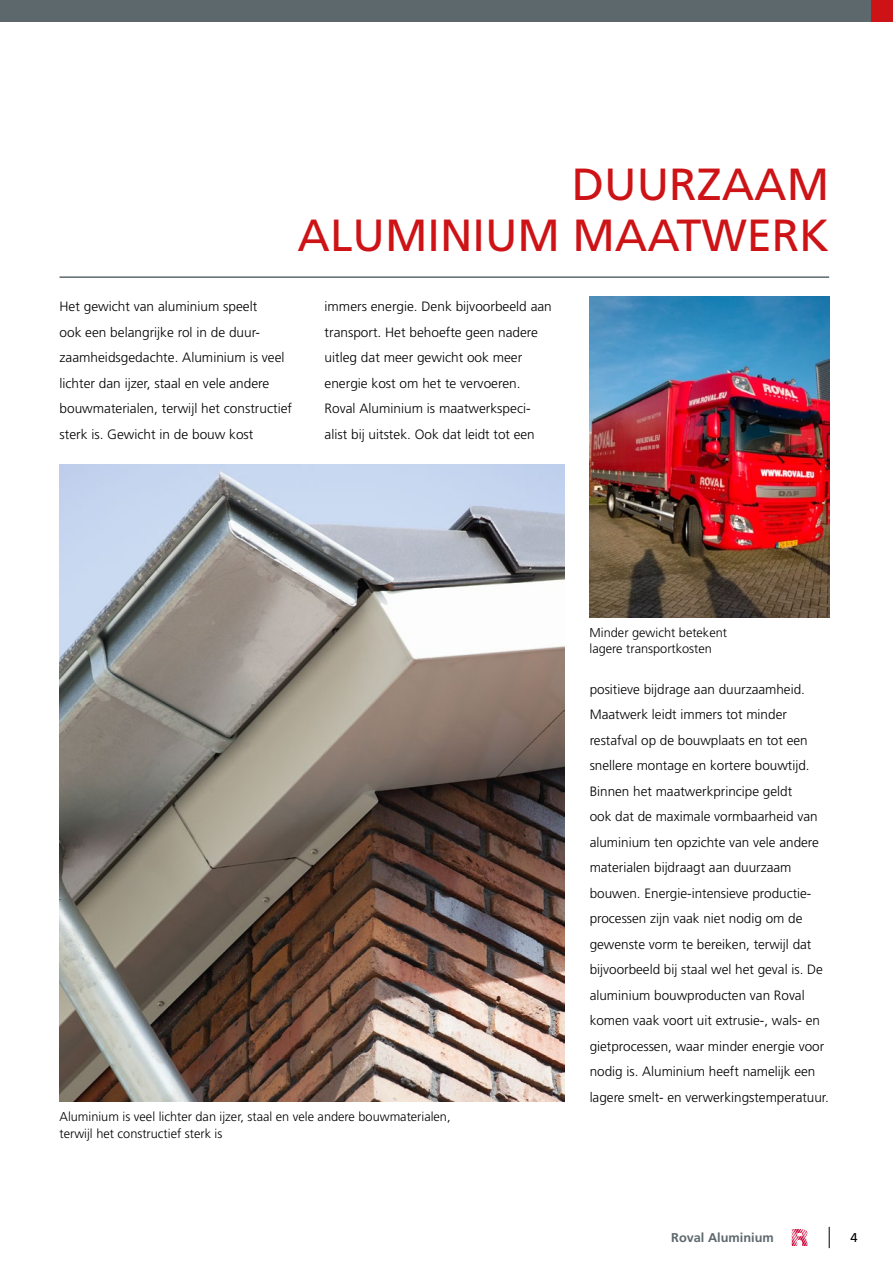
<style>
.page{position:relative;width:893px;height:1263px;background:#fff}
.page>*{position:absolute;margin:0;border:0;box-sizing:border-box;transform-origin:0 0}
.t1{font:45px/51px "Frutiger LT Std";color:#cd1316;text-align:right}
.t2{font:300 13.5px/25.5px "Frutiger";color:#000}
.t3{font:300 12.75px/16.5px "Frutiger LT Std";color:#000}
.t4{font:700 12.75px "Frutiger LT Std";color:#5d686d}
.t5{font:12.75px "Frutiger";color:#000}
</style>
<div class="page">
<hr style="left:60px;top:276px;width:769px;height:2px;background:#5d686d">
<img style="left:60px;top:464px;width:504px;height:638px">
<img style="left:590px;top:297px;width:239px;height:320px">
<div style="left:0;top:0;width:893px;height:21px;background:#5d686d"></div>
<div style="left:872px;top:0;width:21px;height:21px;background:#cd1316"></div>
<svg style="left:792px;top:1229px;width:16px;height:17px"></svg>
<svg style="left:829px;top:1227px;width:1px;height:21px"></svg>
<h1 class="t1" style="left:298px;top:159px;width:533px">DUURZAAM<br>ALUMINIUM MAATWERK</h1>
<p class="t2" style="left:60px;top:294px;width:234px">Het gewicht van aluminium speelt<br>ook een belangrijke rol in de duur&shy;zaamheidsgedachte. Aluminium is veel lichter dan ijzer, staal en vele andere bouwmaterialen, terwijl het constructief sterk is. Gewicht in de bouw kost</p>
<p class="t2" style="left:325px;top:294px;width:229px">immers energie. Denk bijvoorbeeld aan transport. Het behoefte geen nadere uitleg dat meer gewicht ook meer energie kost om het te vervoeren.<br>Roval Aluminium is maatwerkspeci&shy;alist bij uitstek. Ook dat leidt tot een</p>
<p class="t3" style="left:60px;top:1109px;width:393px">Aluminium is veel lichter dan ijzer, staal en vele andere bouwmaterialen, terwijl het constructief sterk is</p>
<p class="t3" style="left:590px;top:624px;width:139px">Minder gewicht betekent lagere transportkosten</p>
<p class="t2" style="left:590px;top:676px;width:241px">positieve bijdrage aan duurzaamheid.<br>Maatwerk leidt immers tot minder restafval op de bouwplaats en tot een snellere montage en kortere bouwtijd.<br>Binnen het maatwerkprincipe geldt<br>ook dat de maximale vormbaarheid van aluminium ten opzichte van vele andere materialen bijdraagt aan duurzaam bouwen. Energie-intensieve productie&shy;processen zijn vaak niet nodig om de gewenste vorm te bereiken, terwijl dat bijvoorbeeld bij staal wel het geval is. De aluminium bouwproducten van Roval komen vaak voort uit extrusie-, wals- en gietprocessen, waar minder energie voor nodig is. Aluminium heeft namelijk een lagere smelt- en verwerkingstemperatuur.</p>
<p class="t4" style="left:671px;top:1230px;width:104px">Roval Aluminium</p>
<p class="t5" style="left:850px;top:1230px;width:9px">4</p>
</div>
